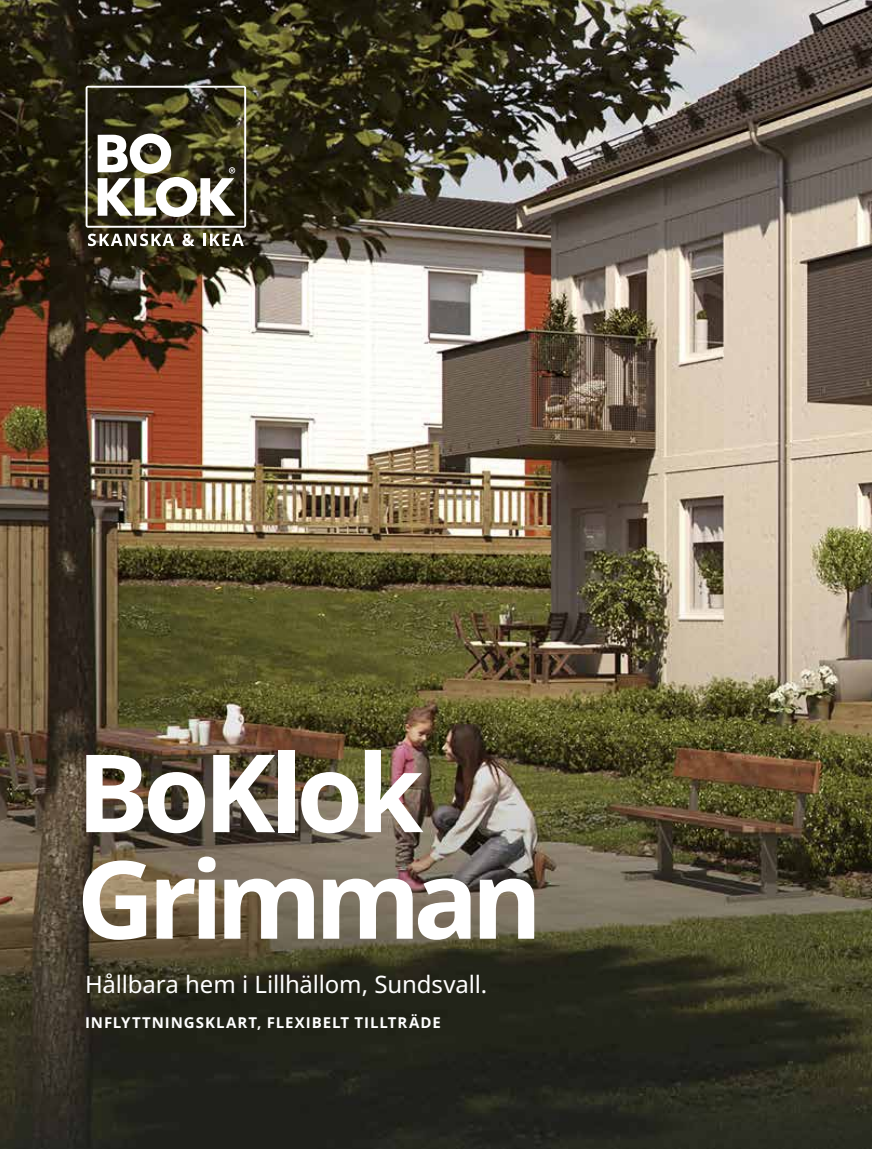
<style>
.page{position:relative;width:872px;height:1149px;background:#fff}
.page>*{position:absolute;margin:0;border:0;box-sizing:border-box;transform-origin:0 0}
.t1{font:700 108px/106.5px "Noto IKEA Latin";letter-spacing:-.065em;color:#fff}
.t2{font:24px "Noto IKEA Latin";letter-spacing:-.01em;color:#fff}
.t3{font:700 15px "Noto IKEA Latin";letter-spacing:.06em;color:#fff}
</style>
<div class="page">
<img style="left:0;top:0;width:872px;height:1148px">
<svg style="left:86px;top:86px;width:160px;height:160px"></svg>
<h1 class="t1" style="left:77px;top:736px;width:467px">BoKlok<br>Grimman</h1>
<h2 class="t2" style="left:85px;top:966px;width:404px">Hållbara hem i Lillhällom, Sundsvall.</h2>
<p class="t3" style="left:85px;top:1011px;width:357px">INFLYTTNINGSKLART, FLEXIBELT TILLTRÄDE</p>
</div>
